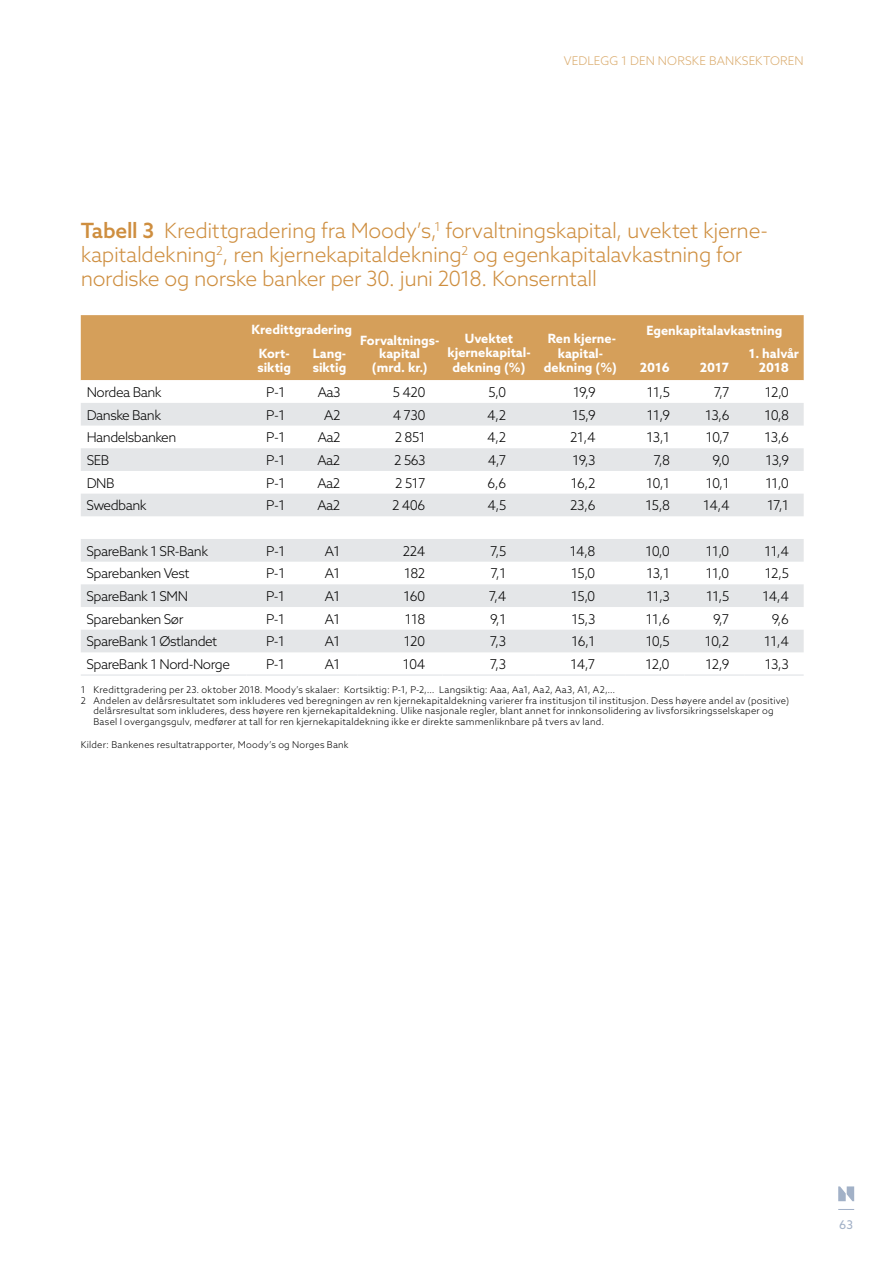
<style>
.page{position:relative;width:893px;height:1263px;background:#fff}
.page>*{position:absolute;margin:0;border:0;box-sizing:border-box;transform-origin:0 0}
.t1{font:300 21px/24px "Azo Sans";letter-spacing:-.02em;color:#ce8e3f}
.t2{font:300 13.5px "Azo Sans";letter-spacing:-.035em;color:#000}
.t3{font:700 12.75px/14.2px "Azo Sans";color:#fff;text-align:center}
.t4{font:300 12px "Azo Sans";letter-spacing:.02em;color:#daab6d}
.t5{font:12px "Azo Sans";color:#a2b1c7}
.t6{font:300 9.3px "Azo Sans";letter-spacing:.02em;color:#000}
.s1{font-weight:500}
</style>
<div class="page">
<svg style="left:838px;top:1209px;width:16px;height:1px"></svg>
<svg style="left:838px;top:1186px;width:16px;height:15px"></svg>
<div style="left:81px;top:315px;width:723px;height:65px;background:#d59f5a"></div>
<svg style="left:81px;top:403px;width:723px;height:249px;fill:#e4e6e8"></svg>
<hr style="left:81px;top:674px;width:166px;height:2px;background:#e8eaec">
<hr style="left:247px;top:674px;width:55px;height:2px;background:#e8eaec">
<hr style="left:302px;top:674px;width:55px;height:2px;background:#e8eaec">
<hr style="left:357px;top:674px;width:85px;height:2px;background:#e8eaec">
<hr style="left:442px;top:674px;width:94px;height:2px;background:#e8eaec">
<hr style="left:536px;top:674px;width:89px;height:2px;background:#e8eaec">
<hr style="left:625px;top:674px;width:60px;height:2px;background:#e8eaec">
<hr style="left:685px;top:674px;width:59px;height:2px;background:#e8eaec">
<hr style="left:744px;top:674px;width:60px;height:2px;background:#e8eaec">
<p class="t4" style="left:564px;top:53px;width:9px">Vedle</p>
<p class="t4" style="left:600px;top:53px;width:85px">gg 1 Den norske</p>
<p class="t4" style="left:709px;top:53px;width:9px">banksekt</p>
<p class="t4" style="left:770px;top:53px;width:19px">oren</p>
<h1 class="t1" style="left:81px;top:218px;width:686px"><span class="s1">Tabell 3</span> Kredittgradering fra Moody’s,<sup>1</sup> forvaltningskapital, uvektet kjerne&shy;kapitaldekning<sup>2</sup>, ren kjernekapitaldekning<sup>2</sup> og egenkapitalavkastning for nordiske og norske banker per 30. juni 2018. Konserntall</h1>
<h3 class="t3" style="left:252px;top:322px;width:102px">Kredittgradering</h3>
<h3 class="t3" style="left:360px;top:333px;width:81px;line-height:13.5px">Forvaltnings&shy;kapital<br>(mrd. kr.)</h3>
<h3 class="t3" style="left:447px;top:331px;width:85px">Uvektet kjernekapital&shy;dekning (%)</h3>
<h3 class="t3" style="left:544px;top:331px;width:75px">Ren kjerne&shy;kapital&shy;dekning (%)</h3>
<h3 class="t3" style="left:646px;top:323px;width:137px">Egenkapitalavkastning</h3>
<h3 class="t3" style="left:749px;top:346px;width:52px">1. halvår<br>2018</h3>
<h3 class="t3" style="left:257px;top:346px;width:35px;text-align:left">Kort&shy;siktig</h3>
<h3 class="t3" style="left:313px;top:346px;width:35px;text-align:left">Lang&shy;siktig</h3>
<h3 class="t3" style="left:640px;top:360px;width:32px">2016</h3>
<h3 class="t3" style="left:700px;top:360px;width:31px">2017</h3>
<h2 class="t2" style="left:87px;top:383px;width:76px">Nordea Bank</h2>
<h2 class="t2" style="left:266px;top:383px;width:20px">P-1</h2>
<h2 class="t2" style="left:318px;top:383px;width:24px">Aa3</h2>
<h2 class="t2" style="left:393px;top:383px;width:34px">5 420</h2>
<h2 class="t2" style="left:488px;top:383px;width:19px">5,0</h2>
<h2 class="t2" style="left:573px;top:383px;width:24px">19,9</h2>
<h2 class="t2" style="left:647px;top:383px;width:25px">11,5</h2>
<h2 class="t2" style="left:714px;top:383px;width:17px">7,7</h2>
<h2 class="t2" style="left:765px;top:383px;width:26px">12,0</h2>
<h2 class="t2" style="left:87px;top:406px;width:76px">Danske Bank</h2>
<h2 class="t2" style="left:266px;top:406px;width:20px">P-1</h2>
<h2 class="t2" style="left:324px;top:406px;width:18px">A2</h2>
<h2 class="t2" style="left:393px;top:406px;width:34px">4 730</h2>
<h2 class="t2" style="left:487px;top:406px;width:21px">4,2</h2>
<h2 class="t2" style="left:572px;top:406px;width:25px">15,9</h2>
<h2 class="t2" style="left:647px;top:406px;width:25px">11,9</h2>
<h2 class="t2" style="left:705px;top:406px;width:26px">13,6</h2>
<h2 class="t2" style="left:764px;top:406px;width:26px">10,8</h2>
<h2 class="t2" style="left:87px;top:429px;width:91px">Handelsbanken</h2>
<h2 class="t2" style="left:266px;top:429px;width:20px">P-1</h2>
<h2 class="t2" style="left:318px;top:429px;width:24px">Aa2</h2>
<h2 class="t2" style="left:395px;top:429px;width:32px">2 851</h2>
<h2 class="t2" style="left:487px;top:429px;width:21px">4,2</h2>
<h2 class="t2" style="left:570px;top:429px;width:27px">21,4</h2>
<h2 class="t2" style="left:647px;top:429px;width:25px">13,1</h2>
<h2 class="t2" style="left:706px;top:429px;width:25px">10,7</h2>
<h2 class="t2" style="left:764px;top:429px;width:26px">13,6</h2>
<h2 class="t2" style="left:87px;top:451px;width:24px">SEB</h2>
<h2 class="t2" style="left:266px;top:451px;width:20px">P-1</h2>
<h2 class="t2" style="left:318px;top:451px;width:24px">Aa2</h2>
<h2 class="t2" style="left:394px;top:451px;width:33px">2 563</h2>
<h2 class="t2" style="left:488px;top:451px;width:20px">4,7</h2>
<h2 class="t2" style="left:573px;top:451px;width:24px">19,3</h2>
<h2 class="t2" style="left:653px;top:451px;width:18px">7,8</h2>
<h2 class="t2" style="left:713px;top:451px;width:18px">9,0</h2>
<h2 class="t2" style="left:765px;top:451px;width:25px">13,9</h2>
<h2 class="t2" style="left:87px;top:474px;width:29px">DNB</h2>
<h2 class="t2" style="left:266px;top:474px;width:20px">P-1</h2>
<h2 class="t2" style="left:318px;top:474px;width:24px">Aa2</h2>
<h2 class="t2" style="left:395px;top:474px;width:32px">2 517</h2>
<h2 class="t2" style="left:487px;top:474px;width:20px">6,6</h2>
<h2 class="t2" style="left:571px;top:474px;width:26px">16,2</h2>
<h2 class="t2" style="left:646px;top:474px;width:25px">10,1</h2>
<h2 class="t2" style="left:706px;top:474px;width:25px">10,1</h2>
<h2 class="t2" style="left:765px;top:474px;width:25px">11,0</h2>
<h2 class="t2" style="left:87px;top:497px;width:62px">Swedbank</h2>
<h2 class="t2" style="left:266px;top:497px;width:20px">P-1</h2>
<h2 class="t2" style="left:318px;top:497px;width:24px">Aa2</h2>
<h2 class="t2" style="left:392px;top:497px;width:35px">2 406</h2>
<h2 class="t2" style="left:487px;top:497px;width:20px">4,5</h2>
<h2 class="t2" style="left:570px;top:497px;width:27px">23,6</h2>
<h2 class="t2" style="left:646px;top:497px;width:26px">15,8</h2>
<h2 class="t2" style="left:703px;top:497px;width:28px">14,4</h2>
<h2 class="t2" style="left:767px;top:497px;width:24px">17,1</h2>
<h2 class="t2" style="left:87px;top:542px;width:123px">SpareBank 1 SR-Bank</h2>
<h2 class="t2" style="left:266px;top:542px;width:20px">P-1</h2>
<h2 class="t2" style="left:325px;top:542px;width:17px">A1</h2>
<h2 class="t2" style="left:403px;top:542px;width:24px">224</h2>
<h2 class="t2" style="left:490px;top:542px;width:18px">7,5</h2>
<h2 class="t2" style="left:570px;top:542px;width:27px">14,8</h2>
<h2 class="t2" style="left:645px;top:542px;width:26px">10,0</h2>
<h2 class="t2" style="left:706px;top:542px;width:25px">11,0</h2>
<h2 class="t2" style="left:764px;top:542px;width:26px">11,4</h2>
<h2 class="t2" style="left:87px;top:565px;width:104px">Sparebanken Vest</h2>
<h2 class="t2" style="left:266px;top:565px;width:20px">P-1</h2>
<h2 class="t2" style="left:325px;top:565px;width:17px">A1</h2>
<h2 class="t2" style="left:404px;top:565px;width:23px">182</h2>
<h2 class="t2" style="left:490px;top:565px;width:17px">7,1</h2>
<h2 class="t2" style="left:571px;top:565px;width:26px">15,0</h2>
<h2 class="t2" style="left:646px;top:565px;width:25px">13,1</h2>
<h2 class="t2" style="left:706px;top:565px;width:25px">11,0</h2>
<h2 class="t2" style="left:765px;top:565px;width:26px">12,5</h2>
<h2 class="t2" style="left:87px;top:587px;width:103px">SpareBank 1 SMN</h2>
<h2 class="t2" style="left:266px;top:587px;width:20px">P-1</h2>
<h2 class="t2" style="left:325px;top:587px;width:17px">A1</h2>
<h2 class="t2" style="left:403px;top:587px;width:23px">160</h2>
<h2 class="t2" style="left:489px;top:587px;width:19px">7,4</h2>
<h2 class="t2" style="left:571px;top:587px;width:26px">15,0</h2>
<h2 class="t2" style="left:646px;top:587px;width:25px">11,3</h2>
<h2 class="t2" style="left:706px;top:587px;width:25px">11,5</h2>
<h2 class="t2" style="left:763px;top:587px;width:28px">14,4</h2>
<h2 class="t2" style="left:87px;top:610px;width:98px">Sparebanken Sør</h2>
<h2 class="t2" style="left:266px;top:610px;width:20px">P-1</h2>
<h2 class="t2" style="left:325px;top:610px;width:17px">A1</h2>
<h2 class="t2" style="left:405px;top:610px;width:22px">118</h2>
<h2 class="t2" style="left:490px;top:610px;width:18px">9,1</h2>
<h2 class="t2" style="left:571px;top:610px;width:25px">15,3</h2>
<h2 class="t2" style="left:646px;top:610px;width:26px">11,6</h2>
<h2 class="t2" style="left:713px;top:610px;width:18px">9,7</h2>
<h2 class="t2" style="left:772px;top:610px;width:19px">9,6</h2>
<h2 class="t2" style="left:87px;top:633px;width:132px">SpareBank 1 Østlandet</h2>
<h2 class="t2" style="left:266px;top:633px;width:20px">P-1</h2>
<h2 class="t2" style="left:325px;top:633px;width:17px">A1</h2>
<h2 class="t2" style="left:404px;top:633px;width:23px">120</h2>
<h2 class="t2" style="left:490px;top:633px;width:18px">7,3</h2>
<h2 class="t2" style="left:571px;top:633px;width:26px">16,1</h2>
<h2 class="t2" style="left:646px;top:633px;width:26px">10,5</h2>
<h2 class="t2" style="left:705px;top:633px;width:26px">10,2</h2>
<h2 class="t2" style="left:764px;top:633px;width:26px">11,4</h2>
<h2 class="t2" style="left:86px;top:655px;width:145px">SpareBank 1 Nord-Norge</h2>
<h2 class="t2" style="left:266px;top:655px;width:20px">P-1</h2>
<h2 class="t2" style="left:325px;top:655px;width:17px">A1</h2>
<h2 class="t2" style="left:403px;top:655px;width:24px">104</h2>
<h2 class="t2" style="left:490px;top:655px;width:18px">7,3</h2>
<h2 class="t2" style="left:571px;top:655px;width:26px">14,7</h2>
<h2 class="t2" style="left:645px;top:655px;width:26px">12,0</h2>
<h2 class="t2" style="left:705px;top:655px;width:25px">12,9</h2>
<h2 class="t2" style="left:765px;top:655px;width:26px">13,3</h2>
<p class="t6" style="left:81px;top:683px;width:536px">1 Kredittgradering per 23. oktober 2018. Moody’s skalaer: Kortsiktig: P-1, P-2,… Langsiktig: Aaa, Aa1, Aa2, Aa3, A1, A2,…</p>
<p class="t6" style="left:81px;top:694px;width:710px">2 Andelen av delårsresultatet som inkluderes ved beregningen av ren kjernekapitaldekning varierer fra institusjon til institusjon. Dess høyere andel av (positive)</p>
<p class="t6" style="left:94px;top:705px;width:682px">delårsresultat som inkluderes, dess høyere ren kjernekapitaldekning. Ulike nasjonale regler, blant annet for innkonsolidering av livsforsikringsselskaper og</p>
<p class="t6" style="left:94px;top:716px;width:512px">Basel I overgangsgulv, medfører at tall for ren kjernekapitaldekning ikke er direkte sammenliknbare på tvers av land.</p>
<p class="t6" style="left:81px;top:739px;width:269px">Kilder: Bankenes resultatrapporter, Moody’s og Norges Bank</p>
<p class="t5" style="left:839px;top:1217px;width:15px">63</p>
</div>
